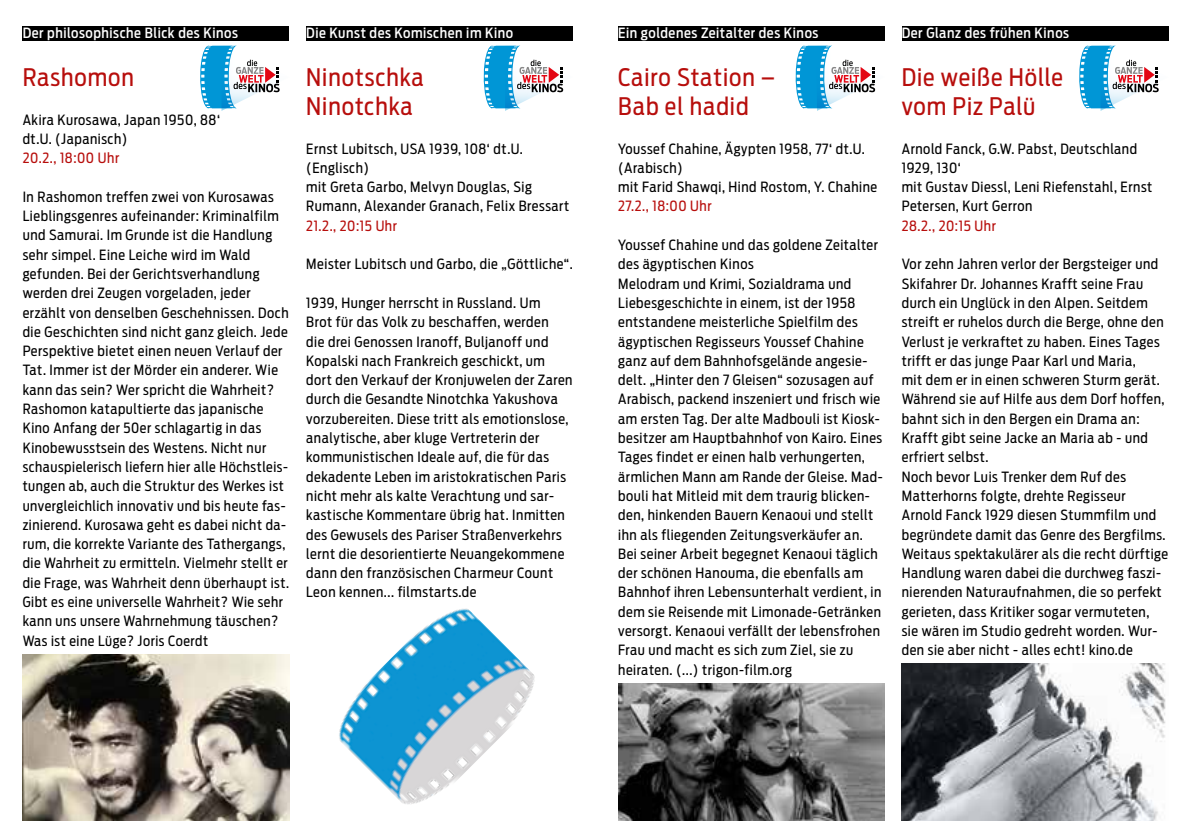
<style>
.page{position:relative;width:1191px;height:840px;background:#fff}
.page>*{position:absolute;margin:0;border:0;box-sizing:border-box;transform-origin:0 0}
.t1{font:24px/29px "Antenna Cond";letter-spacing:.04em;color:#b70e0c}
.t2{font:14px/19.2px "Antenna Cond";letter-spacing:.04em;color:#000}
.t3{font:500 14px "Antenna Cond";letter-spacing:.04em;color:#fff}
.t4{font:14px "Antenna Cond";letter-spacing:.04em;color:#b70e0c}
</style>
<div class="page">
<div style="left:23px;top:27px;width:266px;height:14px;background:#000"></div>
<div style="left:306px;top:27px;width:267px;height:14px;background:#000"></div>
<div style="left:618px;top:27px;width:266px;height:14px;background:#000"></div>
<div style="left:901px;top:27px;width:267px;height:14px;background:#000"></div>
<svg style="left:200px;top:45px;width:80px;height:66px"></svg>
<svg style="left:483px;top:45px;width:81px;height:66px"></svg>
<svg style="left:795px;top:45px;width:81px;height:66px"></svg>
<svg style="left:1079px;top:45px;width:80px;height:66px"></svg>
<img style="left:23px;top:654px;width:266px;height:166px">
<img style="left:339px;top:608px;width:196px;height:196px">
<img style="left:618px;top:683px;width:266px;height:137px">
<img style="left:901px;top:663px;width:265px;height:157px">
<p class="t3" style="left:23px;top:24px;width:217px">Der philosophische Blick des Kinos</p>
<h1 class="t1" style="left:23px;top:63px;width:113px">Rashomon</h1>
<p class="t2" style="left:23px;top:110px;width:199px">Akira Kurosawa, Japan 1950, 88‘ dt.U. (Japanisch)</p>
<p class="t4" style="left:23px;top:150px;width:98px">20.2., 18:00 Uhr</p>
<p class="t2" style="left:23px;top:187px;width:268px">In Rashomon treffen zwei von Kurosawas Lieblingsgenres aufeinander: Kriminalfilm und Samurai. Im Grunde ist die Handlung sehr simpel. Eine Leiche wird im Wald gefunden. Bei der Gerichtsverhandlung werden drei Zeugen vorgeladen, jeder erzählt von denselben Geschehnissen. Doch die Geschichten sind nicht ganz gleich. Jede Perspektive bietet einen neuen Verlauf der Tat. Immer ist der Mörder ein anderer. Wie kann das sein? Wer spricht die Wahrheit?<br>Rashomon katapultierte das japanische Kino Anfang der 50er schlagartig in das Kinobewusstsein des Westens. Nicht nur schauspielerisch liefern hier alle Höchstleis&shy;tungen ab, auch die Struktur des Werkes ist unvergleichlich innovativ und bis heute fas&shy;zinierend. Kurosawa geht es dabei nicht da&shy;rum, die korrekte Variante des Tathergangs, die Wahrheit zu ermitteln. Vielmehr stellt er die Frage, was Wahrheit denn überhaupt ist.<br>Gibt es eine universelle Wahrheit? Wie sehr kann uns unsere Wahrnehmung täuschen?<br>Was ist eine Lüge? Joris Coerdt</p>
<p class="t3" style="left:306px;top:24px;width:208px">Die Kunst des Komischen im Kino</p>
<h1 class="t1" style="left:306px;top:63px;width:119px">Ninotschka<br>Ninotchka</h1>
<p class="t2" style="left:306px;top:139px;width:264px">Ernst Lubitsch, USA 1939, 108‘ dt.U. (Englisch)<br>mit Greta Garbo, Melvyn Douglas, Sig<br>Rumann, Alexander Granach, Felix Bressart</p>
<p class="t4" style="left:306px;top:217px;width:92px">21.2., 20:15 Uhr</p>
<p class="t2" style="left:306px;top:254px;width:268px">Meister Lubitsch und Garbo, die „Göttliche“.</p>
<p class="t2" style="left:306px;top:293px;width:268px">1939, Hunger herrscht in Russland. Um<br>Brot für das Volk zu beschaffen, werden<br>die drei Genossen Iranoff, Buljanoff und Kopalski nach Frankreich geschickt, um dort den Verkauf der Kronjuwelen der Zaren durch die Gesandte Ninotchka Yakushova vorzubereiten. Diese tritt als emotionslose, analytische, aber kluge Vertreterin der kommunistischen Ideale auf, die für das dekadente Leben im aristokratischen Paris nicht mehr als kalte Verachtung und sar&shy;kastische Kommentare übrig hat. Inmitten des Gewusels des Pariser Straßenverkehrs lernt die desorientierte Neuangekommene dann den französischen Charmeur Count Leon kennen... filmstarts.de</p>
<p class="t3" style="left:618px;top:24px;width:202px">Ein goldenes Zeitalter des Kinos</p>
<h1 class="t1" style="left:618px;top:63px;width:158px">Cairo Station –<br>Bab el hadid</h1>
<p class="t2" style="left:618px;top:139px;width:261px">Youssef Chahine, Ägypten 1958, 77‘ dt.U. (Arabisch)<br>mit Farid Shawqi, Hind Rostom, Y. Chahine</p>
<p class="t4" style="left:618px;top:198px;width:95px">27.2., 18:00 Uhr</p>
<p class="t2" style="left:618px;top:235px;width:266px">Youssef Chahine und das goldene Zeitalter des ägyptischen Kinos<br>Melodram und Krimi, Sozialdrama und Liebesgeschichte in einem, ist der 1958 entstandene meisterliche Spielfilm des ägyptischen Regisseurs Youssef Chahine ganz auf dem Bahnhofsgelände angesie&shy;delt. „Hinter den 7 Gleisen“ sozusagen auf Arabisch, packend inszeniert und frisch wie am ersten Tag. Der alte Madbouli ist Kiosk&shy;besitzer am Hauptbahnhof von Kairo. Eines Tages findet er einen halb verhungerten, ärmlichen Mann am Rande der Gleise. Mad&shy;bouli hat Mitleid mit dem traurig blicken&shy;den, hinkenden Bauern Kenaoui und stellt ihn als fliegenden Zeitungsverkäufer an.<br>Bei seiner Arbeit begegnet Kenaoui täglich der schönen Hanouma, die ebenfalls am Bahnhof ihren Lebensunterhalt verdient, in dem sie Reisende mit Limonade-Getränken versorgt. Kenaoui verfällt der lebensfrohen Frau und macht es sich zum Ziel, sie zu heiraten. (...) trigon-film.org</p>
<p class="t3" style="left:901px;top:24px;width:169px">Der Glanz des frühen Kinos</p>
<h1 class="t1" style="left:901px;top:63px;width:163px">Die weiße Hölle vom Piz Palü</h1>
<p class="t2" style="left:901px;top:139px;width:252px">Arnold Fanck, G.W. Pabst, Deutschland<br>1929, 130‘<br>mit Gustav Diessl, Leni Riefenstahl, Ernst<br>Petersen, Kurt Gerron</p>
<p class="t4" style="left:901px;top:217px;width:96px">28.2., 20:15 Uhr</p>
<p class="t2" style="left:901px;top:254px;width:268px">Vor zehn Jahren verlor der Bergsteiger und Skifahrer Dr. Johannes Krafft seine Frau durch ein Unglück in den Alpen. Seitdem streift er ruhelos durch die Berge, ohne den Verlust je verkraftet zu haben. Eines Tages trifft er das junge Paar Karl und Maria,<br>mit dem er in einen schweren Sturm gerät.<br>Während sie auf Hilfe aus dem Dorf hoffen, bahnt sich in den Bergen ein Drama an:<br>Krafft gibt seine Jacke an Maria ab - und erfriert selbst.<br>Noch bevor Luis Trenker dem Ruf des Matterhorns folgte, drehte Regisseur Arnold Fanck 1929 diesen Stummfilm und begründete damit das Genre des Bergfilms.<br>Weitaus spektakulärer als die recht dürftige Handlung waren dabei die durchweg faszi&shy;nierenden Naturaufnahmen, die so perfekt gerieten, dass Kritiker sogar vermuteten, sie wären im Studio gedreht worden. Wur&shy;den sie aber nicht - alles echt! kino.de</p>
</div>
